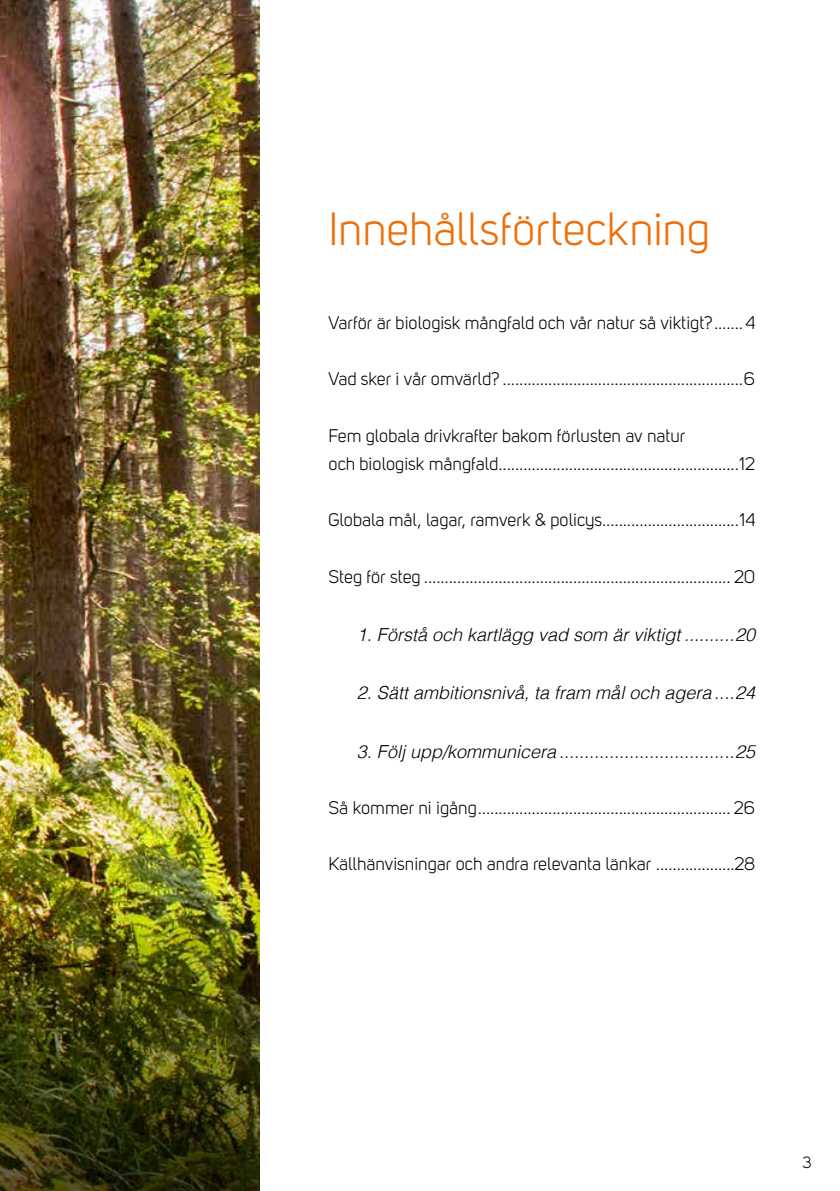
<style>
.page{position:relative;width:840px;height:1191px;background:#fff}
.page>*{position:absolute;margin:0;border:0;box-sizing:border-box;transform-origin:0 0}
.t1{font:46px "Uni Sans Book";color:#ef6e07}
.t2{font:18px/28px "Uni Sans Book";color:#000}
.t3{font:italic 300 18px "Helvetica";color:#000}
.t4{font:16px "Uni Sans Book";color:#000}
</style>
<div class="page">
<img style="left:0;top:0;width:259px;height:418px">
<img style="left:0;top:418px;width:259px;height:773px">
<h1 class="t1" style="left:328px;top:202px;width:382px">Innehållsförteckning</h1>
<p class="t2" style="left:328px;top:309px;width:428px">Varför är biologisk mångfald och vår natur så viktigt?.......4</p>
<p class="t2" style="left:328px;top:365px;width:428px">Vad sker i vår omvärld? ..........................................................6</p>
<p class="t2" style="left:328px;top:421px;width:428px">Fem globala drivkrafter bakom förlusten av natur<br>och biologisk mångfald..........................................................12</p>
<p class="t2" style="left:328px;top:506px;width:428px">Globala mål, lagar, ramverk &amp; policys.................................14</p>
<p class="t2" style="left:328px;top:562px;width:428px">Steg för steg .......................................................................... 20</p>
<p class="t3" style="left:357px;top:619px;width:399px">1. Förstå och kartlägg vad som är viktigt ..........20</p>
<p class="t3" style="left:357px;top:677px;width:399px">2. Sätt ambitionsnivå, ta fram mål och agera ....24</p>
<p class="t3" style="left:357px;top:736px;width:399px">3. Följ upp/kommunicera ...................................25</p>
<p class="t2" style="left:328px;top:793px;width:428px">Så kommer ni igång............................................................. 26</p>
<p class="t2" style="left:328px;top:850px;width:428px">Källhänvisningar och andra relevanta länkar ...................28</p>
<p class="t4" style="left:801px;top:1153px;width:11px">3</p>
</div>
